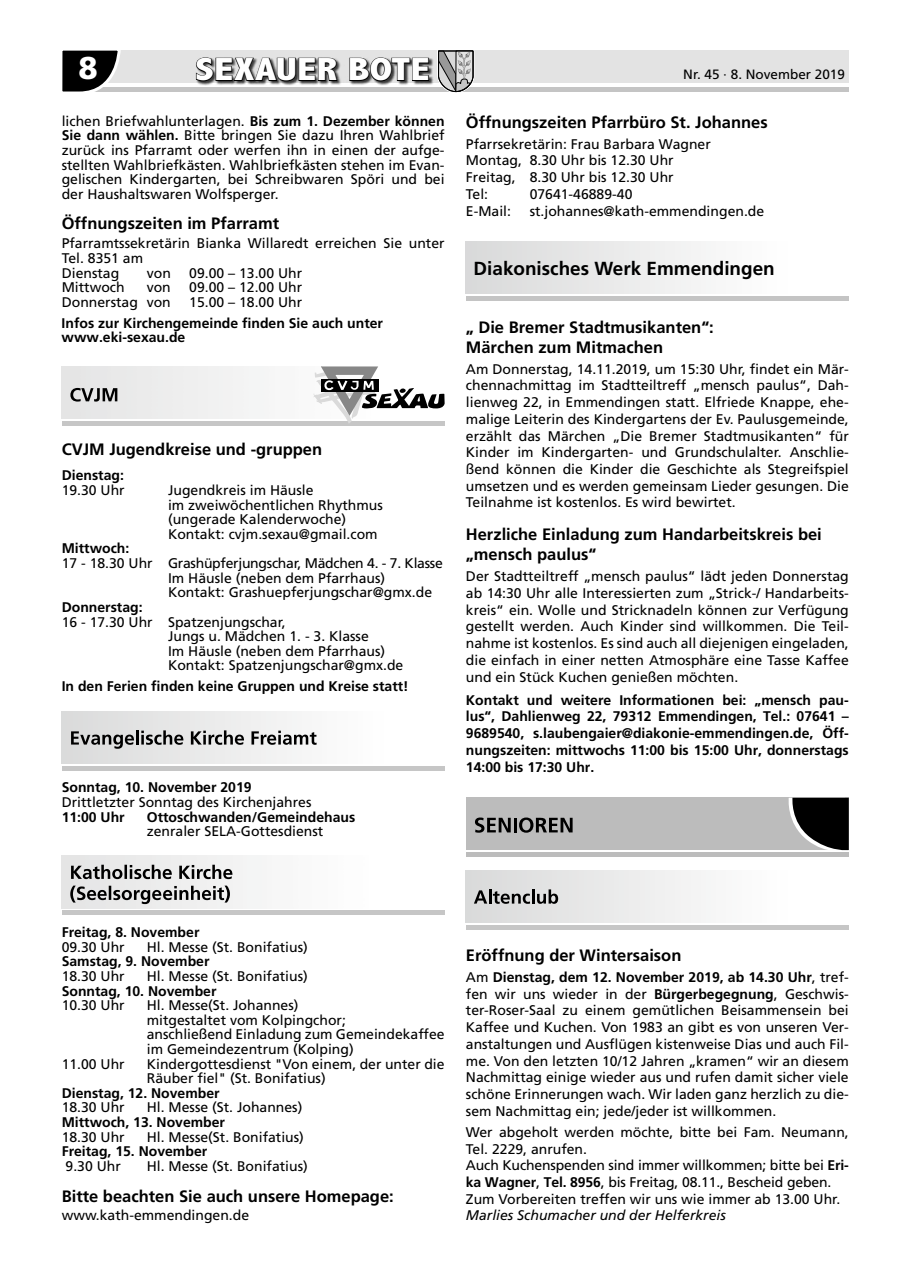
<style>
.page{position:relative;width:902px;height:1280px;background:#fff}
.page>*{position:absolute;margin:0;border:0;box-sizing:border-box;transform-origin:0 0}
.t1{font:800 condensed 32.25px "Abadi";letter-spacing:.01em;color:#fff;scale:1.26 1}
.t2{font:900 31.5px "Frutiger";color:#fff}
.t3{font:700 18.9px "Frutiger";color:#000}
.t4{font:700 16.5px/20.1px "Frutiger";color:#000}
.t5{font:13.95px/16.6px "Frutiger";color:#000}
.t6{font:700 13.95px/16.6px "Frutiger";color:#000}
.t7{font:italic 13.95px "Frutiger";color:#000}
.t8{font:13.5px "Frutiger";color:#000}
.s1{font-weight:700}
</style>
<div class="page">
<hr style="left:62px;top:87px;width:786px;height:4px;background:#c4c4c4">
<div style="left:62px;top:51px;width:786px;height:32px;background:#e3e3e3"></div>
<svg style="left:62px;top:50px;width:60px;height:42px"></svg>
<svg style="left:437px;top:50px;width:37px;height:43px"></svg>
<div style="left:196px;top:57px;width:237px;height:28px;background:#000;opacity:.75"></div>
<svg style="left:195px;top:57px;width:143px;height:25px;background:#535353"></svg>
<svg style="left:348px;top:57px;width:81px;height:25px;background:#565656"></svg>
<hr style="left:62px;top:421px;width:382px;height:4px;background:#c6c6c6">
<svg style="left:70px;top:388px;width:47px;height:14px"></svg>
<svg style="left:313px;top:366px;width:131px;height:57px"></svg>
<div style="left:62px;top:711px;width:382px;height:52px;background:linear-gradient(to right,#dbdbdb,#fff)"></div>
<hr style="left:62px;top:766px;width:382px;height:4px;background:#c6c6c6">
<svg style="left:71px;top:731px;width:63px;height:18px"></svg>
<hr style="left:136px;top:730px;width:3px;height:14px;background:#000">
<svg style="left:141px;top:730px;width:42px;height:15px"></svg>
<svg style="left:191px;top:730px;width:53px;height:15px"></svg>
<svg style="left:251px;top:731px;width:65px;height:14px"></svg>
<hr style="left:62px;top:911px;width:382px;height:4px;background:#c6c6c6">
<svg style="left:70px;top:865px;width:162px;height:39px"></svg>
<div style="left:466px;top:242px;width:382px;height:52px;background:linear-gradient(to right,#dadada,#fff)"></div>
<hr style="left:466px;top:297px;width:382px;height:4px;background:#c4c4c4">
<div style="left:466px;top:798px;width:382px;height:52px;background:#bcbcbc"></div>
<hr style="left:466px;top:853px;width:382px;height:4px;background:#bcbcbc">
<svg style="left:475px;top:817px;width:35px;height:16px"></svg>
<hr style="left:513px;top:818px;width:3px;height:14px;background:#000">
<svg style="left:519px;top:817px;width:53px;height:16px"></svg>
<svg style="left:785px;top:798px;width:63px;height:55px"></svg>
<div style="left:466px;top:870px;width:382px;height:52px;background:linear-gradient(to right,#d9dada,#fff)"></div>
<hr style="left:466px;top:925px;width:382px;height:4px;background:#c6c6c6">
<svg style="left:474px;top:890px;width:13px;height:13px"></svg>
<hr style="left:488px;top:889px;width:3px;height:14px;background:#000">
<svg style="left:493px;top:891px;width:37px;height:13px"></svg>
<hr style="left:531px;top:889px;width:3px;height:14px;background:#000">
<svg style="left:537px;top:889px;width:21px;height:15px"></svg>
<h2 class="t2" style="left:79px;top:49px;width:21px">8</h2>
<h1 class="t1" style="left:195px;top:52px;width:188px">SEXAUER BOTE</h1>
<p class="t8" style="left:683px;top:66px;width:163px">Nr. 45 · 8. November 2019</p>
<p class="t5" style="left:62px;top:113px;width:384px;line-height:14.5px;text-align:justify">lichen Briefwahlunterlagen. <span class="s1">Bis zum 1. Dezember können Sie dann wählen.</span> Bitte bringen Sie dazu Ihren Wahlbrief zurück ins Pfarramt oder werfen ihn in einen der aufge&shy;stellten Wahlbriefkästen. Wahlbriefkästen stehen im Evan&shy;gelischen Kindergarten, bei Schreibwaren Spöri und bei der Haushaltswaren Wolfsperger.</p>
<p class="t4" style="left:62px;top:213px;width:219px">Öffnungszeiten im Pfarramt</p>
<p class="t5" style="left:62px;top:236px;width:384px;line-height:14.5px">Pfarramtssekretärin Bianka Willaredt erreichen Sie unter<br>Tel. 8351 am<br>Dienstag</p>
<p class="t4" style="left:466px;top:112px;width:303px">Öffnungszeiten Pfarrbüro St. Johannes</p>
<p class="t5" style="left:466px;top:135px;width:246px">Pfarrsekretärin: Frau Barbara Wagner<br>Montag, 8.30 Uhr bis 12.30 Uhr<br>Freitag, 8.30 Uhr bis 12.30 Uhr<br>Tel:</p>
<p class="t5" style="left:529px;top:185px;width:104px">07641-46889-40</p>
<p class="t5" style="left:466px;top:202px;width:47px">E-Mail:</p>
<p class="t5" style="left:529px;top:202px;width:236px">st.johannes@kath-emmendingen.de</p>
<h3 class="t3" style="left:473px;top:257px;width:303px">Diakonisches Werk Emmendingen</h3>
<p class="t5" style="left:147px;top:264px;width:26px">von</p>
<p class="t5" style="left:189px;top:264px;width:114px">09.00 – 13.00 Uhr</p>
<p class="t5" style="left:62px;top:279px;width:64px">Mittwoch</p>
<p class="t5" style="left:147px;top:279px;width:26px">von</p>
<p class="t5" style="left:189px;top:279px;width:114px">09.00 – 12.00 Uhr</p>
<p class="t5" style="left:62px;top:293px;width:111px">Donnerstag von</p>
<p class="t5" style="left:189px;top:293px;width:114px">15.00 – 18.00 Uhr</p>
<p class="t6" style="left:62px;top:315px;width:323px;line-height:14.5px">Infos zur Kirchengemeinde finden Sie auch unter www.eki-sexau.de</p>
<p class="t4" style="left:466px;top:317px;width:249px">„ Die Bremer Stadtmusikanten“:<br>Märchen zum Mitmachen</p>
<p class="t5" style="left:466px;top:360px;width:384px;text-align:justify">Am Donnerstag, 14.11.2019, um 15:30 Uhr, findet ein Mär&shy;chennachmittag im Stadtteiltreff „mensch paulus“, Dah&shy;lienweg 22, in Emmendingen statt. Elfriede Knappe, ehe&shy;malige Leiterin des Kindergartens der Ev. Paulusgemeinde, erzählt das Märchen „Die Bremer Stadtmusikanten“ für Kinder im Kindergarten- und Grundschulalter. Anschlie&shy;ßend können die Kinder die Geschichte als Stegreifspiel umsetzen und es werden gemeinsam Lieder gesungen. Die Teilnahme ist kostenlos. Es wird bewirtet.</p>
<p class="t4" style="left:466px;top:524px;width:357px">Herzliche einladung zum Handarbeitskreis bei „mensch paulus“</p>
<p class="t5" style="left:466px;top:568px;width:384px;text-align:justify">Der Stadtteiltreff „mensch paulus“ lädt jeden Donnerstag ab 14:30 Uhr alle Interessierten zum „Strick-/ Handarbeits&shy;kreis“ ein. Wolle und Stricknadeln können zur Verfügung gestellt werden. Auch Kinder sind willkommen. Die Teil&shy;nahme ist kostenlos. Es sind auch all diejenigen eingeladen, die einfach in einer netten Atmosphäre eine Tasse Kaffee und ein Stück Kuchen genießen möchten.</p>
<p class="t6" style="left:466px;top:691px;width:384px;text-align:justify">Kontakt und weitere Informationen bei: „mensch pau&shy;lus“, Dahlienweg 22, 79312 emmendingen, Tel.: 07641 – 9689540, s.laubengaier@diakonie-emmendingen.de, Öff&shy;nungszeiten: mittwochs 11:00 bis 15:00 uhr, donnerstags 14:00 bis 17:30 uhr.</p>
<p class="t4" style="left:62px;top:439px;width:262px">CVJM Jugendkreise und -gruppen</p>
<p class="t6" style="left:62px;top:467px;width:64px">Dienstag:</p>
<p class="t5" style="left:62px;top:482px;width:65px">19.30 Uhr</p>
<p class="t5" style="left:168px;top:483px;width:216px;line-height:14.5px">Jugendkreis im Häusle<br>im zweiwöchentlichen Rhythmus (ungerade Kalenderwoche)<br>Kontakt: cvjm.sexau@gmail.com</p>
<p class="t6" style="left:62px;top:540px;width:69px">Mittwoch:</p>
<p class="t5" style="left:168px;top:556px;width:276px;line-height:14.5px;text-indent:-106px">17 - 18.30 Uhr Grashüpferjungschar, Mädchen 4. - 7. Klasse<br>Im Häusle (neben dem Pfarrhaus)<br>Kontakt: Grashuepferjungschar@gmx.de</p>
<p class="t6" style="left:62px;top:599px;width:82px">Donnerstag:</p>
<p class="t5" style="left:168px;top:614px;width:237px;line-height:14.5px;text-indent:-106px">16 - 17.30 Uhr Spatzenjungschar,<br>Jungs u. Mädchen 1. - 3. Klasse<br>Im Häusle (neben dem Pfarrhaus)<br>Kontakt: Spatzenjungschar@gmx.de</p>
<p class="t6" style="left:62px;top:678px;width:348px">In den Ferien finden keine Gruppen und Kreise statt!</p>
<p class="t6" style="left:62px;top:779px;width:191px">Sonntag, 10. November 2019</p>
<p class="t5" style="left:62px;top:794px;width:251px">Drittletzter Sonntag des Kirchenjahres</p>
<p class="t6" style="left:62px;top:808px;width:65px">11:00 uhr</p>
<p class="t6" style="left:147px;top:808px;width:210px">Ottoschwanden/Gemeindehaus</p>
<p class="t5" style="left:147px;top:823px;width:178px">zenraler SELA-Gottesdienst</p>
<p class="t6" style="left:62px;top:924px;width:139px">Freitag, 8. November</p>
<p class="t5" style="left:62px;top:938px;width:65px">09.30 Uhr</p>
<p class="t5" style="left:147px;top:938px;width:162px">Hl. Messe (St. Bonifatius)</p>
<p class="t6" style="left:62px;top:953px;width:149px">Samstag, 9. November</p>
<p class="t5" style="left:62px;top:968px;width:65px">18.30 Uhr</p>
<p class="t5" style="left:147px;top:968px;width:162px">Hl. Messe (St. Bonifatius)</p>
<p class="t6" style="left:62px;top:982px;width:156px">Sonntag, 10. November</p>
<p class="t5" style="left:62px;top:997px;width:65px">10.30 Uhr</p>
<p class="t5" style="left:147px;top:998px;width:299px;line-height:14.5px">Hl. Messe(St. Johannes)<br>mitgestaltet vom Kolpingchor;<br>anschließend Einladung zum Gemeindekaffee im Gemeindezentrum (Kolping)</p>
<p class="t5" style="left:62px;top:1055px;width:65px">11.00 Uhr</p>
<p class="t5" style="left:147px;top:1056px;width:299px;line-height:14.5px">Kindergottesdienst "Von einem, der unter die<br>Räuber fiel" (St. Bonifatius)</p>
<p class="t6" style="left:62px;top:1084px;width:159px">Dienstag, 12. November</p>
<p class="t5" style="left:62px;top:1099px;width:65px">18.30 Uhr</p>
<p class="t5" style="left:147px;top:1099px;width:157px">Hl. Messe (St. Johannes)</p>
<p class="t6" style="left:62px;top:1114px;width:165px">Mittwoch, 13. November</p>
<p class="t5" style="left:62px;top:1128px;width:65px">18.30 Uhr</p>
<p class="t5" style="left:147px;top:1128px;width:159px">Hl. Messe(St. Bonifatius)</p>
<p class="t6" style="left:62px;top:1143px;width:147px">Freitag, 15. November</p>
<p class="t5" style="left:66px;top:1158px;width:57px">9.30 Uhr</p>
<p class="t5" style="left:147px;top:1158px;width:162px">Hl. Messe (St. Bonifatius)</p>
<p class="t4" style="left:62px;top:1186px;width:333px">Bitte beachten Sie auch unsere Homepage:</p>
<p class="t5" style="left:62px;top:1207px;width:189px">www.kath-emmendingen.de</p>
<p class="t4" style="left:466px;top:945px;width:217px">eröffnung der Wintersaison</p>
<p class="t5" style="left:466px;top:969px;width:384px;text-align:justify">Am <span class="s1">Dienstag, dem 12. November 2019, ab 14.30 uhr</span>, tref&shy;fen wir uns wieder in der <span class="s1">Bürgerbegegnung</span>, Geschwis&shy;ter-Roser-Saal zu einem gemütlichen Beisammensein bei Kaffee und Kuchen. Von 1983 an gibt es von unseren Ver&shy;anstaltungen und Ausflügen kistenweise Dias und auch Fil&shy;me. Von den letzten 10/12 Jahren „kramen“ wir an diesem Nachmittag einige wieder aus und rufen damit sicher viele schöne Erinnerungen wach. Wir laden ganz herzlich zu die&shy;sem Nachmittag ein; jede/jeder ist willkommen.</p>
<p class="t5" style="left:466px;top:1123px;width:384px">Wer abgeholt werden möchte, bitte bei Fam. Neumann, Tel. 2229, anrufen.<br>Auch Kuchenspenden sind immer willkommen; bitte bei <span class="s1">eri&shy;ka Wagner</span>, <span class="s1">Tel. 8956</span>, bis Freitag, 08.11., Bescheid geben.<br>Zum Vorbereiten treffen wir uns wie immer ab 13.00 Uhr.</p>
<p class="t7" style="left:466px;top:1207px;width:261px">Marlies Schumacher und der Helferkreis</p>
</div>
